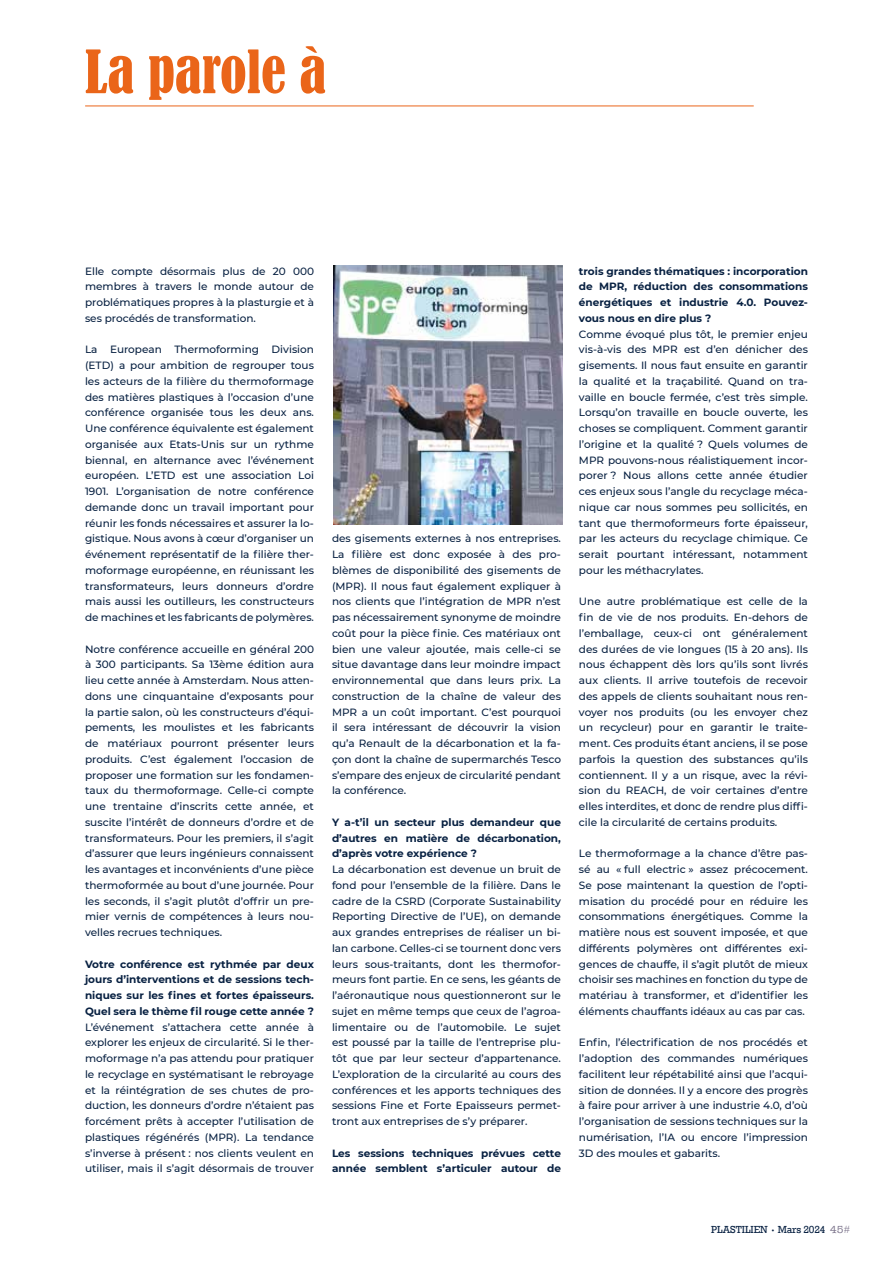
<style>
.page{position:relative;width:893px;height:1263px;background:#fff}
.page>*{position:absolute;margin:0;border:0;box-sizing:border-box;transform-origin:0 0}
.t1{font:condensed 55.5px "Bernard";color:#ea6519}
.t2{font:500 10.5px/15.8px "Montserrat";color:#082142;text-align:justify}
.t3{font:700 10.5px/15.8px "Montserrat";color:#082142;text-align:justify}
.t4{font:10.5px "Rockwell";color:#082142}
.s1{font-family:"Gill Sans";font-weight:300;font-size:7.5px}
.s2{font-family:"American Typewriter";color:#797189}
.s3{font-family:"Gill Sans";font-weight:300;color:#797189}
</style>
<div class="page">
<hr style="left:85px;top:106px;width:669px;height:1px;background:#ea6519">
<img style="left:333px;top:266px;width:229px;height:259px">
<h1 class="t1" style="left:85px;top:40px;width:243px">La parole à</h1>
<p class="t2" style="left:85px;top:262px;width:230px">Elle compte désormais plus de 20 000 membres à travers le monde autour de problématiques propres à la plasturgie et à ses procédés de transformation.</p>
<p class="t2" style="left:85px;top:341px;width:230px">La European Thermoforming Division (ETD) a pour ambition de regrouper tous les acteurs de la filière du thermoformage des matières plastiques à l’occasion d’une conférence organisée tous les deux ans.<br>Une conférence équivalente est également organisée aux Etats-Unis sur un rythme biennal, en alternance avec l’événement européen. L’ETD est une association Loi 1901. L’organisation de notre conférence demande donc un travail important pour réunir les fonds nécessaires et assurer la lo&shy;gistique. Nous avons à cœur d’organiser un événement représentatif de la filière ther&shy;moformage européenne, en réunissant les transformateurs, leurs donneurs d’ordre mais aussi les outilleurs, les constructeurs de machines et les fabricants de polymères.</p>
<p class="t2" style="left:85px;top:640px;width:230px">Notre conférence accueille en général 200 à 300 participants. Sa 13ème édition aura lieu cette année à Amsterdam. Nous atten&shy;dons une cinquantaine d’exposants pour la partie salon, où les constructeurs d’équi&shy;pements, les moulistes et les fabricants de matériaux pourront présenter leurs produits. C’est également l’occasion de proposer une formation sur les fondamen&shy;taux du thermoformage. Celle-ci compte une trentaine d’inscrits cette année, et suscite l’intérêt de donneurs d’ordre et de transformateurs. Pour les premiers, il s’agit d’assurer que leurs ingénieurs connaissent les avantages et inconvénients d’une pièce thermoformée au bout d’une journée. Pour les seconds, il s’agit plutôt d’offrir un pre&shy;mier vernis de compétences à leurs nou&shy;velles recrues techniques.</p>
<p class="t3" style="left:85px;top:955px;width:230px">Votre conférence est rythmée par deux jours d’interventions et de sessions tech&shy;niques sur les fines et fortes épaisseurs.<br>Quel sera le thème fil rouge cette année ?</p>
<p class="t2" style="left:85px;top:1018px;width:230px">L’événement s’attachera cette année à explorer les enjeux de circularité. Si le ther&shy;moformage n’a pas attendu pour pratiquer le recyclage en systématisant le rebroyage et la réintégration de ses chutes de pro&shy;duction, les donneurs d’ordre n’étaient pas forcément prêts à accepter l’utilisation de plastiques régénérés (MPR). La tendance s’inverse à présent : nos clients veulent en utiliser, mais il s’agit désormais de trouver</p>
<p class="t2" style="left:332px;top:530px;width:230px">des gisements externes à nos entreprises.<br>La filière est donc exposée à des pro&shy;blèmes de disponibilité des gisements de (MPR). Il nous faut également expliquer à nos clients que l’intégration de MPR n’est pas nécessairement synonyme de moindre coût pour la pièce finie. Ces matériaux ont bien une valeur ajoutée, mais celle-ci se situe davantage dans leur moindre impact environnemental que dans leurs prix. La construction de la chaîne de valeur des MPR a un coût important. C’est pourquoi il sera intéressant de découvrir la vision qu’a Renault de la décarbonation et la fa&shy;çon dont la chaîne de supermarchés Tesco s’empare des enjeux de circularité pendant la conférence.</p>
<p class="t3" style="left:332px;top:814px;width:230px">Y a-t’il un secteur plus demandeur que d’autres en matière de décarbonation, d’après votre expérience ?</p>
<p class="t2" style="left:332px;top:861px;width:230px">La décarbonation est devenue un bruit de fond pour l’ensemble de la filière. Dans le cadre de la CSRD (Corporate Sustainability Reporting Directive de l’UE), on demande aux grandes entreprises de réaliser un bi&shy;lan carbone. Celles-ci se tournent donc vers leurs sous-traitants, dont les thermofor&shy;meurs font partie. En ce sens, les géants de l’aéronautique nous questionneront sur le sujet en même temps que ceux de l’agroa&shy;limentaire ou de l’automobile. Le sujet est poussé par la taille de l’entreprise plu&shy;tôt que par leur secteur d’appartenance.<br>L’exploration de la circularité au cours des conférences et les apports techniques des sessions Fine et Forte Epaisseurs permet&shy;tront aux entreprises de s’y préparer.</p>
<p class="t3" style="left:332px;top:1144px;width:230px">Les sessions techniques prévues cette année semblent s’articuler autour de</p>
<p class="t3" style="left:579px;top:262px;width:230px">trois grandes thématiques : incorporation de MPR, réduction des consommations énergétiques et industrie 4.0. Pouvez&shy;vous nous en dire plus ?</p>
<p class="t2" style="left:579px;top:325px;width:230px">Comme évoqué plus tôt, le premier enjeu vis-à-vis des MPR est d’en dénicher des gisements. Il nous faut ensuite en garantir la qualité et la traçabilité. Quand on tra&shy;vaille en boucle fermée, c’est très simple.<br>Lorsqu’on travaille en boucle ouverte, les choses se compliquent. Comment garantir l’origine et la qualité ? Quels volumes de MPR pouvons-nous réalistiquement incor&shy;porer ? Nous allons cette année étudier ces enjeux sous l’angle du recyclage méca&shy;nique car nous sommes peu sollicités, en tant que thermoformeurs forte épaisseur, par les acteurs du recyclage chimique. Ce serait pourtant intéressant, notamment pour les méthacrylates.</p>
<p class="t2" style="left:579px;top:593px;width:230px">Une autre problématique est celle de la fin de vie de nos produits. En-dehors de l’emballage, ceux-ci ont généralement des durées de vie longues (15 à 20 ans). Ils nous échappent dès lors qu’ils sont livrés aux clients. Il arrive toutefois de recevoir des appels de clients souhaitant nous ren&shy;voyer nos produits (ou les envoyer chez un recycleur) pour en garantir le traite&shy;ment. Ces produits étant anciens, il se pose parfois la question des substances qu’ils contiennent. Il y a un risque, avec la révi&shy;sion du REACH, de voir certaines d’entre elles interdites, et donc de rendre plus diffi&shy;cile la circularité de certains produits.</p>
<p class="t2" style="left:579px;top:845px;width:230px">Le thermoformage a la chance d’être pas&shy;sé au « full electric » assez précocement.<br>Se pose maintenant la question de l’opti&shy;misation du procédé pour en réduire les consommations énergétiques. Comme la matière nous est souvent imposée, et que différents polymères ont différentes exi&shy;gences de chauffe, il s’agit plutôt de mieux choisir ses machines en fonction du type de matériau à transformer, et d’identifier les éléments chauffants idéaux au cas par cas.</p>
<p class="t2" style="left:579px;top:1034px;width:230px">Enfin, l’électrification de nos procédés et l’adoption des commandes numériques facilitent leur répétabilité ainsi que l’acqui&shy;sition de données. Il y a encore des progrès à faire pour arriver à une industrie 4.0, d’où l’organisation de sessions techniques sur la numérisation, l’IA ou encore l’impression 3D des moules et gabarits.</p>
<p class="t4" style="left:711px;top:1223px;width:141px">PLASTILIEN <span class="s1">•</span> Mars 2024 <span class="s2">45</span><span class="s3">#</span></p>
</div>
